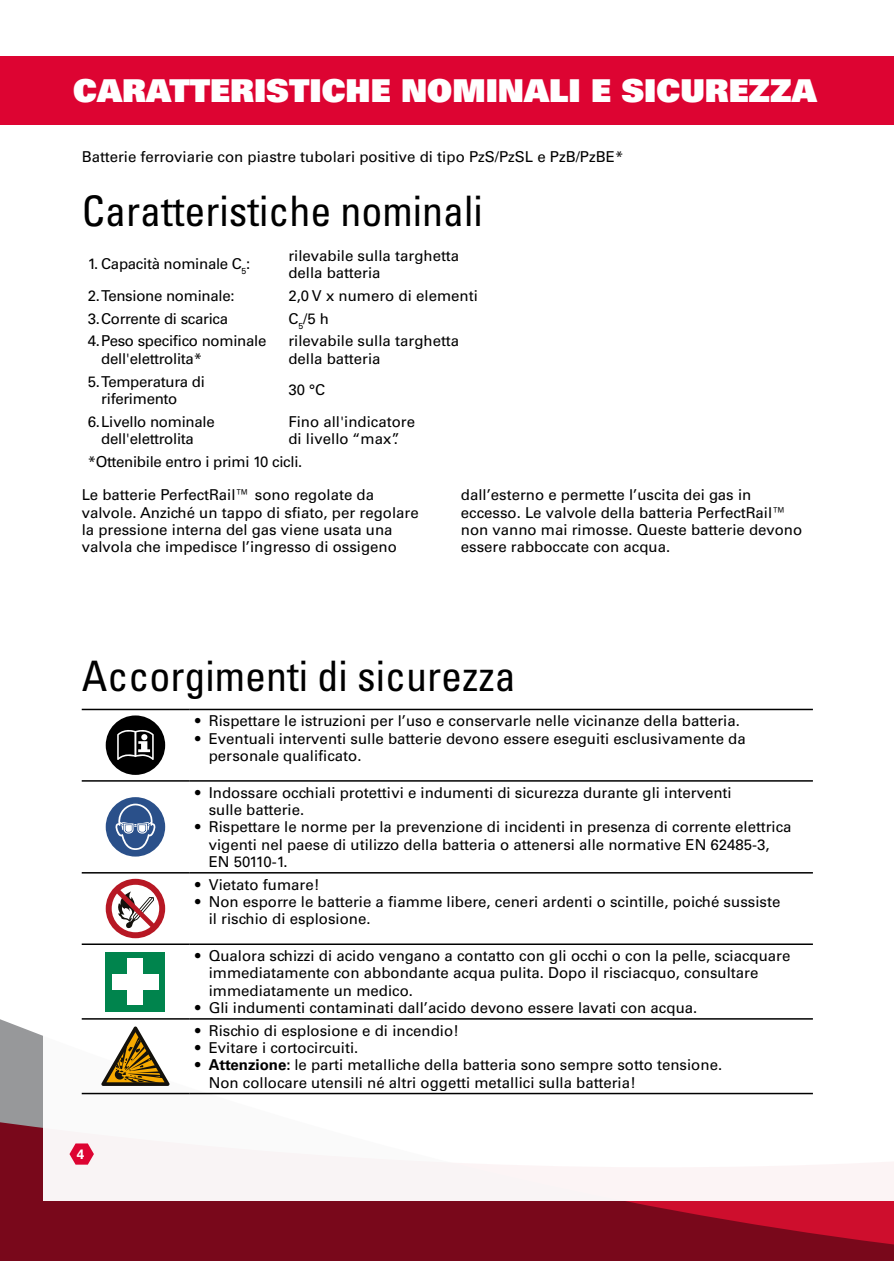
<style>
.page{position:relative;width:894px;height:1261px;background:#fff}
.page>*{position:absolute;margin:0;border:0;box-sizing:border-box;transform-origin:0 0}
.t1{font:condensed 42px "Univers LT Std";color:#000}
.t2{font:31.5px "Univers LT Std X Black";color:#fff}
.t3{font:15px/17.2px "Univers LT Std";color:#000}
.t4{font:15px/17.2px "Univers LT Std";letter-spacing:-.02em;color:#000}
.t5{font:700 13.5px "Univers LT Std";color:#fff}
.s1{font-weight:700}
</style>
<div class="page">
<svg style="left:0;top:1019px;width:893px;height:241px;background:#861729"></svg>
<div style="left:43px;top:911px;width:850px;height:289px;background:#fff"></div>
<svg style="left:69px;top:1143px;width:25px;height:21px"></svg>
<div style="left:0;top:56px;width:893px;height:68px;background:#dd0432"></div>
<hr style="left:82px;top:708px;width:107px;height:2px;background:#000">
<hr style="left:189px;top:708px;width:623px;height:2px;background:#000">
<hr style="left:82px;top:780px;width:107px;height:1px;background:#000">
<hr style="left:189px;top:780px;width:623px;height:1px;background:#000">
<hr style="left:82px;top:872px;width:107px;height:1px;background:#000">
<hr style="left:189px;top:872px;width:623px;height:1px;background:#000">
<hr style="left:82px;top:943px;width:107px;height:2px;background:#000">
<hr style="left:189px;top:943px;width:623px;height:2px;background:#000">
<hr style="left:82px;top:1018px;width:107px;height:1px;background:#000">
<hr style="left:189px;top:1018px;width:623px;height:1px;background:#000">
<hr style="left:82px;top:1092px;width:107px;height:2px;background:#000">
<hr style="left:189px;top:1092px;width:623px;height:2px;background:#000">
<div style="left:106px;top:715px;width:59px;height:60px;background:#000;border-radius:50%"></div>
<svg style="left:117px;top:730px;width:37px;height:30px"></svg>
<div style="left:106px;top:797px;width:59px;height:59px;background:#2a508a;border-radius:50%"></div>
<svg style="left:115px;top:803px;width:41px;height:47px"></svg>
<svg style="left:106px;top:878px;width:59px;height:60px"></svg>
<div style="left:106px;top:951px;width:59px;height:60px;background:#00844d"></div>
<div style="left:128px;top:958px;width:15px;height:47px;background:#fff"></div>
<div style="left:112px;top:973px;width:47px;height:16px;background:#fff"></div>
<svg style="left:101px;top:1026px;width:68px;height:59px"></svg>
<h2 class="t2" style="left:73px;top:70px;width:745px">CARATTERISTICHE NOMINALI E SICUREZZA</h2>
<p class="t3" style="left:82px;top:148px;width:543px">Batterie ferroviarie con piastre tubolari positive di tipo PzS/PzSL e PzB/PzBE*</p>
<h1 class="t1" style="left:82px;top:185px;width:402px">Caratteristiche nominali</h1>
<p class="t4" style="left:88px;top:255px;width:164px">1. Capacità nominale C<sub>5</sub>:</p>
<p class="t3" style="left:288px;top:247px;width:172px">rilevabile sulla targhetta della batteria</p>
<p class="t4" style="left:88px;top:287px;width:148px">2.Tensione nominale:</p>
<p class="t3" style="left:288px;top:287px;width:191px">2,0 V x numero di elementi</p>
<p class="t4" style="left:88px;top:310px;width:142px">3.Corrente di scarica</p>
<p class="t3" style="left:288px;top:310px;width:42px">C<sub>5</sub>/5 h</p>
<p class="t4" style="left:101px;top:332px;width:166px;text-indent:-14px">4.Peso specifico nominale dell'elettrolita*</p>
<p class="t3" style="left:288px;top:332px;width:172px">rilevabile sulla targhetta della batteria</p>
<p class="t4" style="left:101px;top:373px;width:105px;text-indent:-14px">5.Temperatura di riferimento</p>
<p class="t3" style="left:288px;top:381px;width:38px">30 °C</p>
<p class="t4" style="left:88px;top:413px;width:128px;text-align:center">6.Livello nominale dell'elettrolita</p>
<p class="t3" style="left:288px;top:413px;width:128px">Fino all'indicatore di livello “max”.</p>
<p class="t4" style="left:88px;top:453px;width:216px">*Ottenibile entro i primi 10 cicli.</p>
<p class="t3" style="left:82px;top:486px;width:338px">Le batterie PerfectRail™ sono regolate da valvole. Anziché un tappo di sfiato, per regolare la pressione interna del gas viene usata una valvola che impedisce l’ingresso di ossigeno</p>
<p class="t3" style="left:460px;top:486px;width:343px">dall’esterno e permette l’uscita dei gas in eccesso. Le valvole della batteria PerfectRail™ non vanno mai rimosse. Queste batterie devono essere rabboccate con acqua.</p>
<h1 class="t1" style="left:82px;top:650px;width:435px">Accorgimenti di sicurezza</h1>
<p class="t5" style="left:77px;top:1146px;width:9px">4</p>
<p class="t3" style="left:195px;top:712px;width:546px">• Rispettare le istruzioni per l’uso e conservarle nelle vicinanze della batteria.</p>
<p class="t3" style="left:208px;top:729px;width:538px;text-indent:-14px">• Eventuali interventi sulle batterie devono essere eseguiti esclusivamente da personale qualificato.</p>
<p class="t3" style="left:208px;top:784px;width:524px;text-indent:-14px">• Indossare occhiali protettivi e indumenti di sicurezza durante gli interventi sulle batterie.</p>
<p class="t3" style="left:208px;top:818px;width:584px;text-indent:-14px">• Rispettare le norme per la prevenzione di incidenti in presenza di corrente elettrica vigenti nel paese di utilizzo della batteria o attenersi alle normative EN 62485-3,<br>EN 50110-1.</p>
<p class="t3" style="left:195px;top:875px;width:126px">• Vietato fumare!</p>
<p class="t3" style="left:208px;top:893px;width:573px;text-indent:-14px">• Non esporre le batterie a fiamme libere, ceneri ardenti o scintille, poiché sussiste il rischio di esplosione.</p>
<p class="t3" style="left:208px;top:947px;width:583px;text-indent:-14px">• Qualora schizzi di acido vengano a contatto con gli occhi o con la pelle, sciacquare immediatamente con abbondante acqua pulita. Dopo il risciacquo, consultare immediatamente un medico.</p>
<p class="t3" style="left:195px;top:999px;width:503px">• Gli indumenti contaminati dall’acido devono essere lavati con acqua.</p>
<p class="t3" style="left:195px;top:1021px;width:265px">• Rischio di esplosione e di incendio!</p>
<p class="t3" style="left:195px;top:1039px;width:165px">• Evitare i cortocircuiti.</p>
<p class="t3" style="left:208px;top:1056px;width:515px;text-indent:-14px"><span class="s1">• Attenzione:</span> le parti metalliche della batteria sono sempre sotto tensione.<br>Non collocare utensili né altri oggetti metallici sulla batteria!</p>
</div>
